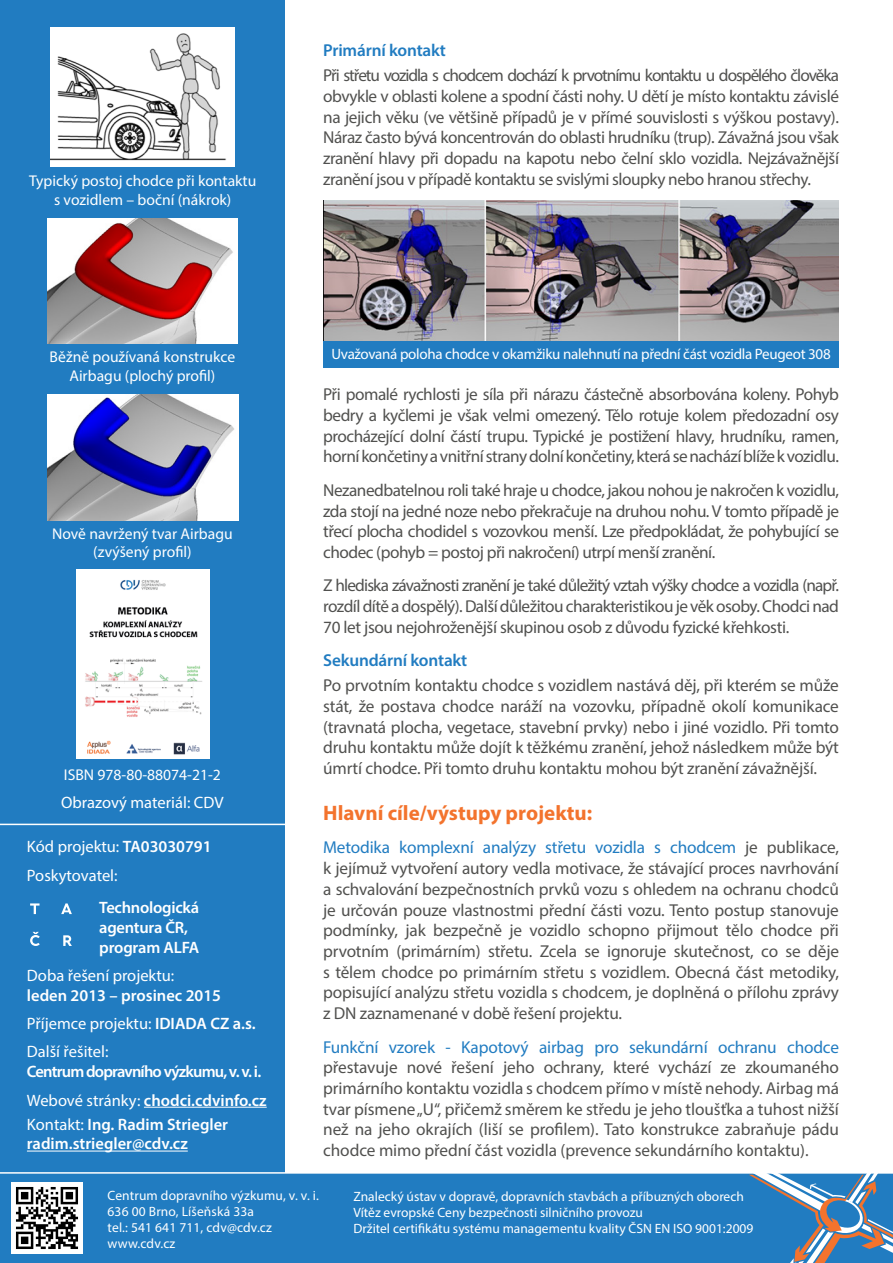
<style>
.page{position:relative;width:893px;height:1263px;background:#fff}
.page>*{position:absolute;margin:0;border:0;box-sizing:border-box;transform-origin:0 0}
.nadpis{font:700 21px "Myriad Pro";color:#f3732d}
.nadpis-2{font:17.25px/20.7px "Myriad Pro";letter-spacing:-.02em;color:#51514f;text-align:justify}
.nadpis-3{font:600 17.25px "Myriad Pro";letter-spacing:-.01em;color:#217cc1}
.t1{font:600 16.5px "Myriad Pro";letter-spacing:-.005em;color:#fff}
.t2{font:16.5px "Myriad Pro";color:#fff}
.t3{font:600 16.5px "Myriad Pro";letter-spacing:-.05em;color:#fff}
.t4{font:15.6px/18.8px "Myriad Pro";color:#fff;text-align:center}
.t5{font:15px "Myriad Pro";letter-spacing:-.02em;color:#fff}
.t6{font:13.5px "Myriad Pro";color:#fff}
.s1{font-weight:600}
.s2{font-weight:400}
.s3{color:#217cc1}
</style>
<div class="page">
<div style="left:323px;top:337px;width:516px;height:31px;background:#217cc1"></div>
<div style="left:0;top:1174px;width:893px;height:89px;background:#217cc1"></div>
<div style="left:0;top:0;width:285px;height:1173px;background:#217cc1"></div>
<hr style="left:144px;top:1107px;width:123px;height:1px;background:#fff">
<hr style="left:27px;top:1151px;width:161px;height:1px;background:#fff">
<hr style="left:0;top:1172px;width:893px;height:2px;background:#fff">
<svg style="left:30px;top:903px;width:10px;height:11px"></svg>
<svg style="left:61px;top:903px;width:11px;height:11px"></svg>
<svg style="left:63px;top:935px;width:9px;height:11px"></svg>
<svg style="left:30px;top:932px;width:10px;height:14px"></svg>
<img style="left:50px;top:28px;width:185px;height:138px">
<img style="left:76px;top:570px;width:133px;height:189px">
<img style="left:47px;top:218px;width:191px;height:125px">
<img style="left:47px;top:394px;width:191px;height:127px">
<hr style="left:0;top:824px;width:293px;height:1px;background:#fff">
<img style="left:11px;top:1183px;width:71px;height:71px">
<svg style="left:616px;top:1173px;width:277px;height:90px"></svg>
<img style="left:324px;top:201px;width:515px;height:140px">
<p class="t4" style="left:29px;top:171px;width:229px">Typický postoj chodce při kontaktu s vozidlem – boční (nákrok)</p>
<p class="nadpis-3" style="left:323px;top:40px;width:124px">Primární kontakt</p>
<p class="nadpis-2" style="left:323px;top:65px;width:517px">Při střetu vozidla s chodcem dochází k prvotnímu kontaktu u dospělého člověka obvykle v oblasti kolene a spodní části nohy. U dětí je místo kontaktu závislé na jejich věku (ve většině případů je v přímé souvislosti s výškou postavy).<br>Náraz často bývá koncentrován do oblasti hrudníku (trup). Závažná jsou však zranění hlavy při dopadu na kapotu nebo čelní sklo vozidla. Nejzávažnější zranění jsou v případě kontaktu se svislými sloupky nebo hranou střechy.</p>
<p class="t4" style="left:50px;top:348px;width:187px">Běžně používaná konstrukce<br>Airbagu (plochý profil)</p>
<p class="t4" style="left:52px;top:524px;width:182px">Nově navržený tvar Airbagu (zvýšený profil)</p>
<p class="t4" style="left:64px;top:765px;width:158px">ISBN 978-80-88074-21-2</p>
<p class="t2" style="left:61px;top:792px;width:164px">Obrazový materiál: CDV</p>
<p class="t2" style="left:27px;top:836px;width:186px">Kód projektu: <span class="s1">TA03030791</span></p>
<p class="t2" style="left:27px;top:865px;width:92px">Poskytovatel:</p>
<p class="t1" style="left:99px;top:897px;width:102px">Technologická</p>
<p class="t1" style="left:99px;top:917px;width:90px">agentura ČR,</p>
<p class="t1" style="left:99px;top:937px;width:102px">program ALFA</p>
<p class="t2" style="left:27px;top:965px;width:149px">Doba řešení projektu:</p>
<p class="t1" style="left:27px;top:985px;width:196px">leden 2013 – prosinec 2015</p>
<p class="t2" style="left:27px;top:1013px;width:230px">Příjemce projektu: <span class="s1">IDIADA CZ a.s.</span></p>
<p class="t2" style="left:27px;top:1042px;width:83px">Další řešitel:</p>
<p class="t3" style="left:27px;top:1061px;width:236px">Centrum dopravního výzkumu, v. v. i.</p>
<p class="t1" style="left:27px;top:1089px;width:241px"><span class="s2">Webové stránky:</span> chodci.cdvinfo.cz</p>
<p class="t1" style="left:27px;top:1113px;width:203px"><span class="s2">Kontakt:</span> Ing. Radim Striegler</p>
<p class="t1" style="left:27px;top:1133px;width:162px">radim.striegler@cdv.cz</p>
<p class="t5" style="left:331px;top:345px;width:501px">Uvažovaná poloha chodce v okamžiku nalehnutí na přední část vozidla Peugeot 308</p>
<p class="nadpis-2" style="left:323px;top:384px;width:517px">Při pomalé rychlosti je síla při nárazu částečně absorbována koleny. Pohyb bedry a kyčlemi je však velmi omezený. Tělo rotuje kolem předozadní osy procházející dolní částí trupu. Typické je postižení hlavy, hrudníku, ramen, horní končetiny a vnitřní strany dolní končetiny, která se nachází blíže k vozidlu.</p>
<p class="nadpis-2" style="left:323px;top:479px;width:517px">Nezanedbatelnou roli také hraje u chodce, jakou nohou je nakročen k vozidlu, zda stojí na jedné noze nebo překračuje na druhou nohu. V tomto případě je třecí plocha chodidel s vozovkou menší. Lze předpokládat, že pohybující se chodec (pohyb = postoj při nakročení) utrpí menší zranění.</p>
<p class="nadpis-2" style="left:323px;top:575px;width:517px">Z hlediska závažnosti zranění je také důležitý vztah výšky chodce a vozidla (např. rozdíl dítě a dospělý). Další důležitou charakteristikou je věk osoby. Chodci nad 70 let jsou nejohroženější skupinou osob z důvodu fyzické křehkosti.</p>
<p class="nadpis-3" style="left:323px;top:649px;width:146px">Sekundární kontakt</p>
<p class="nadpis-2" style="left:323px;top:675px;width:517px">Po prvotním kontaktu chodce s vozidlem nastává děj, při kterém se může stát, že postava chodce naráží na vozovku, případně okolí komunikace (travnatá plocha, vegetace, stavební prvky) nebo i jiné vozidlo. Při tomto druhu kontaktu může dojít k těžkému zranění, jehož následkem může být úmrtí chodce. Při tomto druhu kontaktu mohou být zranění závažnější.</p>
<p class="nadpis" style="left:323px;top:799px;width:270px">Hlavní cíle/výstupy projektu:</p>
<p class="nadpis-2" style="left:323px;top:837px;width:517px"><span class="s3">Metodika komplexní analýzy střetu vozidla s chodcem</span> je publikace, k jejímuž vytvoření autory vedla motivace, že stávající proces navrhování a schvalování bezpečnostních prvků vozu s ohledem na ochranu chodců je určován pouze vlastnostmi přední části vozu. Tento postup stanovuje podmínky, jak bezpečně je vozidlo schopno přijmout tělo chodce při prvotním (primárním) střetu. Zcela se ignoruje skutečnost, co se děje s tělem chodce po primárním střetu s vozidlem. Obecná část metodiky, popisující analýzu střetu vozidla s chodcem, je doplněná o přílohu zprávy z DN zaznamenané v době řešení projektu.</p>
<p class="nadpis-2" style="left:323px;top:1036px;width:517px"><span class="s3">Funkční vzorek - Kapotový airbag pro sekundární ochranu chodce </span>přestavuje nové řešení jeho ochrany, které vychází ze zkoumaného primárního kontaktu vozidla s chodcem přímo v místě nehody. Airbag má tvar písmene „U“, přičemž směrem ke středu je jeho tloušťka a tuhost nižší než na jeho okrajích (liší se profilem). Tato konstrukce zabraňuje pádu chodce mimo přední část vozidla (prevence sekundárního kontaktu).</p>
<p class="t6" style="left:108px;top:1187px;width:213px">Centrum dopravního výzkumu, v. v. i.</p>
<p class="t6" style="left:108px;top:1203px;width:148px">636 00 Brno, Líšeňská 33a</p>
<p class="t6" style="left:108px;top:1219px;width:166px">tel.: 541 641 711, cdv@cdv.cz</p>
<p class="t6" style="left:108px;top:1235px;width:69px">www.cdv.cz</p>
<p class="t6" style="left:353px;top:1188px;width:392px">Znalecký ústav v dopravě, dopravních stavbách a příbuzných oborech</p>
<p class="t6" style="left:353px;top:1204px;width:291px">Vítěz evropské Ceny bezpečnosti silničního provozu</p>
<p class="t6" style="left:353px;top:1220px;width:402px">Držitel certifikátu systému managementu kvality ČSN EN ISO 9001:2009</p>
</div>
